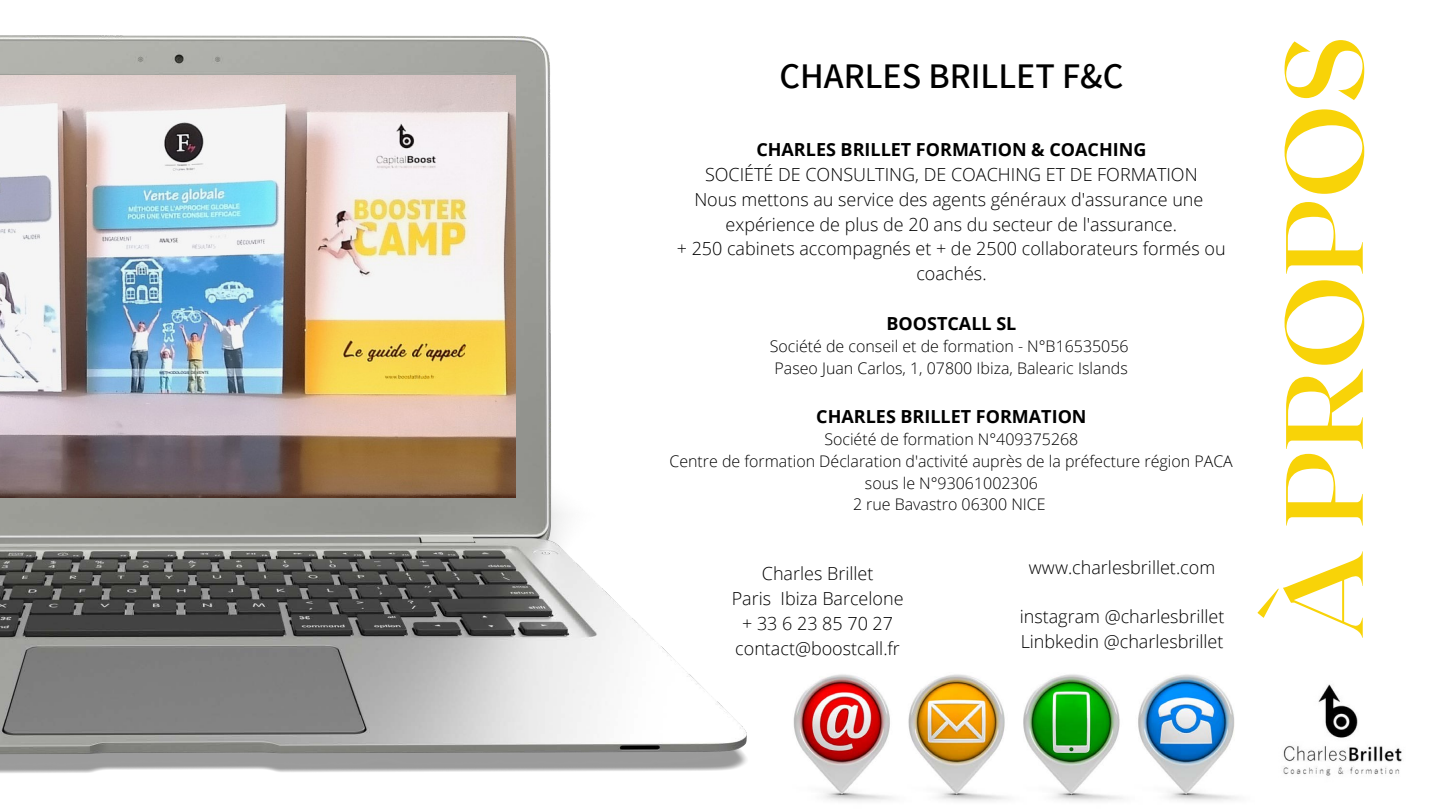
<style>
.page{position:relative;width:1440px;height:810px;background:#fff}
.page>*{position:absolute;margin:0;border:0;box-sizing:border-box;transform-origin:0 0}
.t1{font:700 109.5px "Roxborough CF";color:#f8d308}
.t2{font:600 36px "Assistant";color:#000}
.t3{font:300 18px/24.8px "Open Sans";color:#000;text-align:center}
.t4{font:700 18px "Open Sans";color:#000}
.t5{font:300 16px/21.8px "Open Sans";color:#000;text-align:center}
</style>
<div class="page">
<img style="left:0;top:36px;width:747px;height:737px">
<img style="left:1283px;top:684px;width:119px;height:92px">
<img style="left:793px;top:674px;width:445px;height:128px">
<img style="left:0;top:75px;width:516px;height:422px">
<h2 class="t2" style="left:780px;top:51px;width:345px">CHARLES BRILLET F&amp;C</h2>
<p class="t4" style="left:756px;top:137px;width:392px">CHARLES BRILLET FORMATION &amp; COACHING</p>
<p class="t3" style="left:677px;top:162px;width:550px">SOCIÉTÉ DE CONSULTING, DE COACHING ET DE FORMATION<br>Nous mettons au service des agents généraux d'assurance une expérience de plus de 20 ans du secteur de l'assurance.<br>+ 250 cabinets accompagnés et + de 2500 collaborateurs formés ou coachés.</p>
<p class="t4" style="left:887px;top:310px;width:131px">BOOSTCALL SL</p>
<p class="t5" style="left:770px;top:335px;width:360px">Société de conseil et de formation - N°B16535056<br>Paseo Juan Carlos, 1, 07800 Ibiza, Balearic Islands</p>
<p class="t4" style="left:816px;top:403px;width:272px">CHARLES BRILLET FORMATION</p>
<p class="t5" style="left:669px;top:428px;width:565px">Société de formation N°409375268<br>Centre de formation Déclaration d'activité auprès de la préfecture région PACA sous le N°93061002306<br>2 rue Bavastro 06300 NICE</p>
<p class="t3" style="left:732px;top:561px;width:173px">Charles Brillet<br>Paris Ibiza Barcelone + 33 6 23 85 70 27 contact@boostcall.fr</p>
<p class="t3" style="left:1029px;top:554px;width:188px">www.charlesbrillet.com</p>
<p class="t3" style="left:1020px;top:604px;width:206px;text-align:left">instagram @charlesbrillet<br>Linbkedin @charlesbrillet</p>
<h1 class="t1" style="left:1253px;top:640px;width:606px;rotate:-90deg">À PROPOS</h1>
</div>
